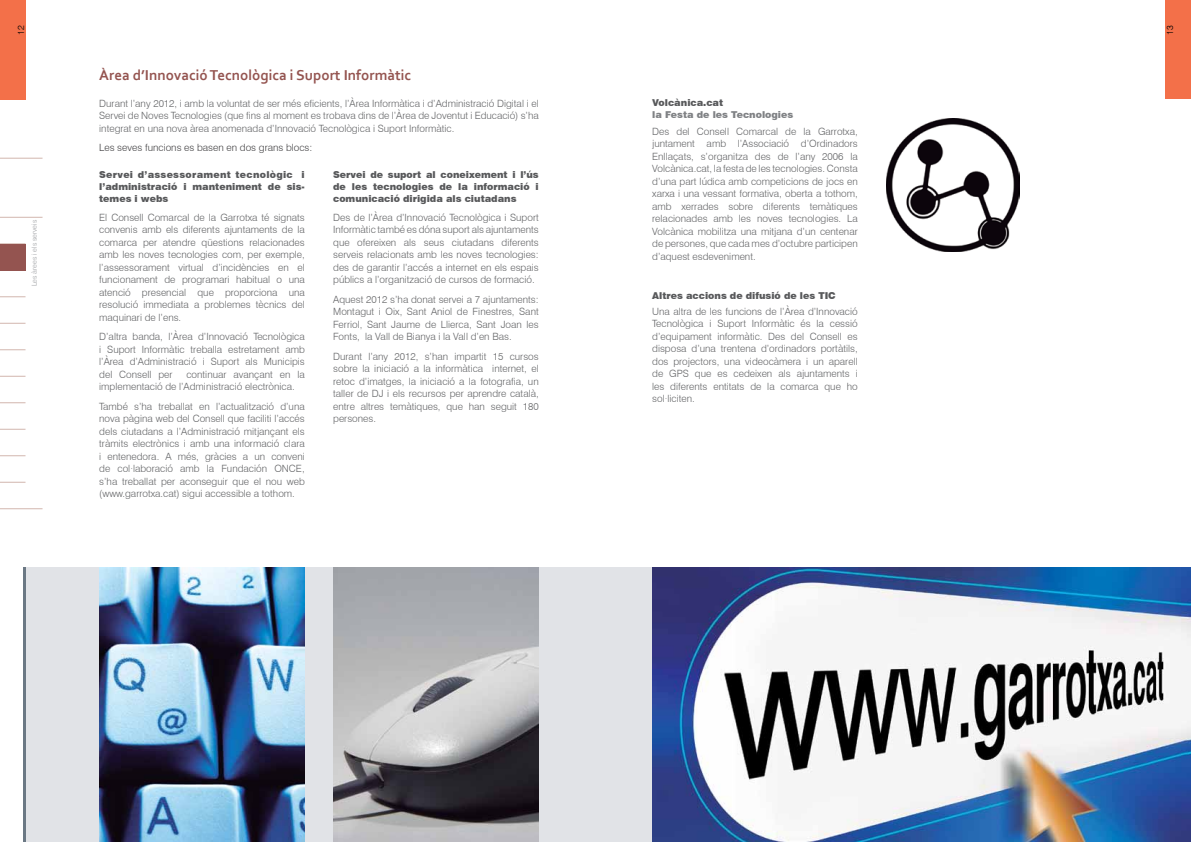
<style>
.page{position:relative;width:1191px;height:842px;background:#fff}
.page>*{position:absolute;margin:0;border:0;box-sizing:border-box;transform-origin:0 0}
.t1{font:700 15px "Corbel";color:#945450}
.t2{font:300 10px/12.5px "Swiss 721 BT";color:#636466;text-align:justify}
.t3{font:300 10px "Swiss 721 BT";color:#414042}
.t4{font:900 9.5px/12px "Swiss 721 BT";color:#58595b;text-align:justify}
.t5{font:900 9.5px "Swiss 721 BT";color:#808285}
.t6{font:300 9px "Swiss 721 BT";color:#000}
.t7{font:300 7px "Swiss 721 BT";color:#9d9fa2}
</style>
<div class="page">
<div style="left:26px;top:567px;width:1165px;height:275px;background:#e1e3e7"></div>
<div style="left:0;top:0;width:26px;height:99px;background:#f37049"></div>
<div style="left:1165px;top:0;width:26px;height:99px;background:#f37049"></div>
<hr style="left:23px;top:567px;width:3px;height:275px;background:#6b7884">
<hr style="left:0;top:158px;width:43px;height:1px;background:#d2b6ae">
<hr style="left:0;top:217px;width:43px;height:1px;background:#d2b6ae">
<svg style="left:0;top:270px;width:26px;height:1px"></svg>
<svg style="left:0;top:297px;width:26px;height:1px"></svg>
<svg style="left:0;top:323px;width:26px;height:1px"></svg>
<svg style="left:0;top:376px;width:26px;height:1px"></svg>
<svg style="left:0;top:456px;width:26px;height:1px"></svg>
<hr style="left:0;top:509px;width:43px;height:1px;background:#d2b6ae">
<svg style="left:0;top:429px;width:26px;height:1px"></svg>
<svg style="left:0;top:482px;width:26px;height:1px"></svg>
<svg style="left:0;top:403px;width:26px;height:1px"></svg>
<svg style="left:0;top:350px;width:26px;height:1px"></svg>
<img style="left:333px;top:567px;width:206px;height:275px">
<img style="left:99px;top:567px;width:206px;height:275px">
<img style="left:652px;top:567px;width:539px;height:275px">
<div style="left:0;top:244px;width:26px;height:26px;background:#945450"></div>
<img style="left:886px;top:118px;width:133px;height:133px">
<p class="t6" style="left:15px;top:35px;width:11px;rotate:-90deg">12</p>
<p class="t6" style="left:1164px;top:35px;width:11px;rotate:-90deg">13</p>
<p class="t7" style="left:30px;top:286px;width:68px;rotate:-90deg">Les àrees i els serveis</p>
<h1 class="t1" style="left:99px;top:66px;width:313px">Àrea d’Innovació Tecnològica i Suport Informàtic</h1>
<p class="t2" style="left:99px;top:97px;width:441px">Durant l’any 2012, i amb la voluntat de ser més eficients, l’Àrea Informàtica i d’Administració Digital i el Servei de Noves Tecnologies (que fins al moment es trobava dins de l’Àrea de Joventut i Educació) s’ha integrat en una nova àrea anomenada d’Innovació Tecnològica i Suport Informàtic.</p>
<p class="t3" style="left:99px;top:142px;width:215px">Les seves funcions es basen en dos grans blocs:</p>
<p class="t4" style="left:99px;top:168px;width:207px">Servei d’assessorament tecnològic i l’administració i manteniment de sis&shy;temes i webs</p>
<p class="t4" style="left:333px;top:168px;width:207px">Servei de suport al coneixement i l’ús de les tecnologies de la informació i comunicació dirigida als ciutadans</p>
<p class="t2" style="left:99px;top:211px;width:207px">El Consell Comarcal de la Garrotxa té signats convenis amb els diferents ajuntaments de la comarca per atendre qüestions relacionades amb les noves tecnologies com, per exemple, l’assessorament virtual d’incidències en el funcionament de programari habitual o una atenció presencial que proporciona una resolució immediata a problemes tècnics del maquinari de l’ens.</p>
<p class="t2" style="left:99px;top:330px;width:207px">D’altra banda, l’Àrea d’Innovació Tecnològica i Suport Informàtic treballa estretament amb l’Àrea d’Administració i Suport als Municipis del Consell per</p>
<p class="t2" style="left:99px;top:368px;width:207px;text-indent:87px">continuar avançant en la implementació de l’Administració electrònica.</p>
<p class="t2" style="left:99px;top:400px;width:207px">També s’ha treballat en l’actualització d’una nova pàgina web del Consell que faciliti l’accés dels ciutadans a l’Administració mitjançant els tràmits electrònics i amb una informació clara i entenedora. A més, gràcies a un conveni de col·laboració amb la Fundación ONCE, s’ha treballat per aconseguir que el nou web (www.garrotxa.cat) sigui accessible a tothom.</p>
<p class="t2" style="left:333px;top:211px;width:207px">Des de l’Àrea d’Innovació Tecnològica i Suport Informàtic també es dóna suport als ajuntaments que ofereixen als seus ciutadans diferents serveis relacionats amb les noves tecnologies: des de garantir l’accés a internet en els espais públics a l’organització de cursos de formació.</p>
<p class="t2" style="left:333px;top:293px;width:207px">Aquest 2012 s’ha donat servei a 7 ajuntaments:<br>Montagut i Oix, Sant Aniol de Finestres, Sant Ferriol, Sant Jaume de Llierca, Sant Joan les Fonts, la Vall de Bianya i la Vall d’en Bas.</p>
<p class="t2" style="left:333px;top:350px;width:207px">Durant l’any 2012, s’han impartit 15 cursos sobre la iniciació a la informàtica internet, el retoc d’imatges, la iniciació a la fotografia, un taller de DJ i els recursos per aprendre català, entre altres temàtiques, que han seguit 180 persones.</p>
<p class="t4" style="left:652px;top:97px;width:73px">Volcànica.cat</p>
<p class="t5" style="left:652px;top:109px;width:142px">la Festa de les Tecnologies</p>
<p class="t2" style="left:652px;top:125px;width:207px">Des del Consell Comarcal de la Garrotxa, juntament amb l’Associació d’Ordinadors Enllaçats, s’organitza des de l’any 2006 la Volcànica.cat, la festa de les tecnologies. Consta d’una part lúdica amb competicions de jocs en xarxa i una vessant formativa, oberta a tothom, amb xerrades sobre diferents temàtiques relacionades amb les noves tecnologies. La Volcànica mobilitza una mitjana d’un centenar de persones, que cada mes d’octubre participen d’aquest esdeveniment.</p>
<p class="t4" style="left:652px;top:289px;width:185px">Altres accions de difusió de les TIC</p>
<p class="t2" style="left:652px;top:305px;width:207px">Una altra de les funcions de l’Àrea d’Innovació Tecnològica i Suport Informàtic és la cessió d’equipament informàtic. Des del Consell es disposa d’una trentena d’ordinadors portàtils, dos projectors, una videocàmera i un aparell de GPS que es cedeixen als ajuntaments i les diferents entitats de la comarca que ho sol·liciten.</p>
</div>
